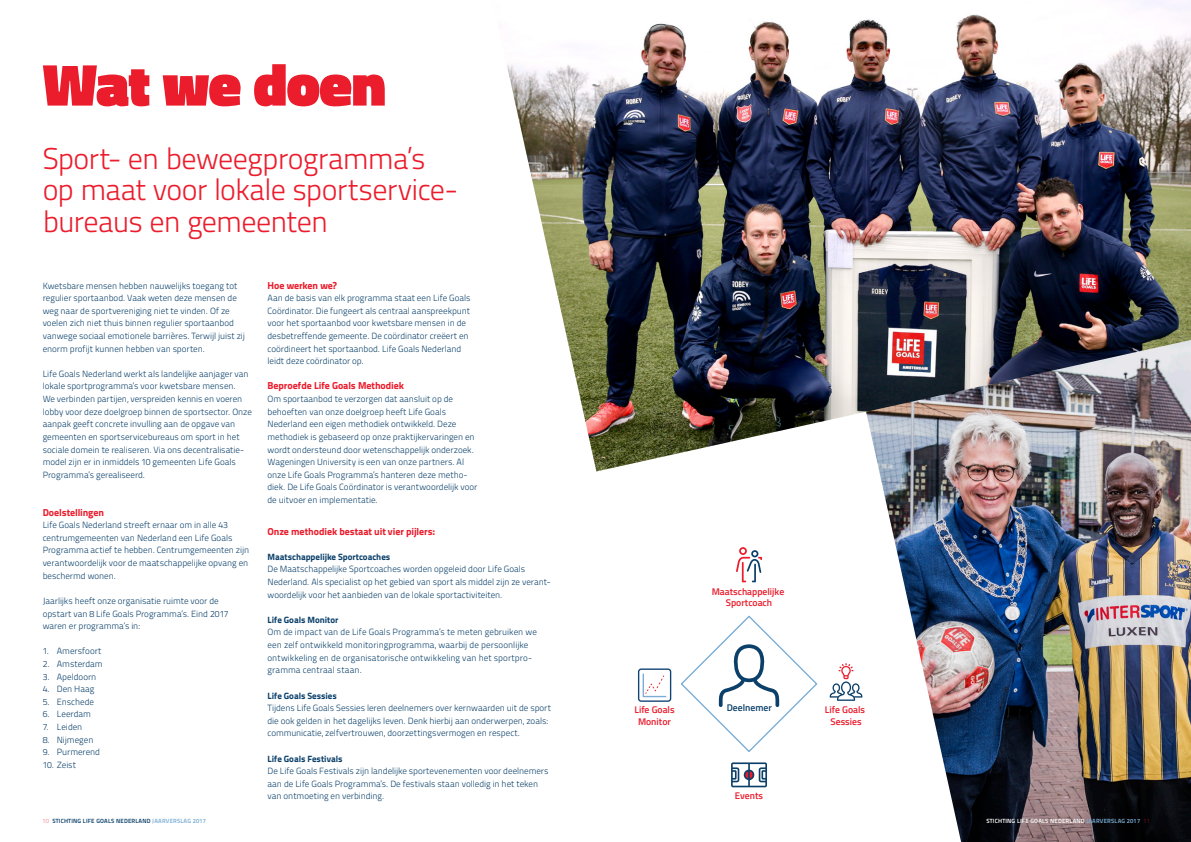
<style>
.page{position:relative;width:1191px;height:842px;background:#fff}
.page>*{position:absolute;margin:0;border:0;box-sizing:border-box;transform-origin:0 0}
.kop{font:900 60px "Titillium Web";letter-spacing:-.02em;color:#eb1c2c}
.kop-2{font:300 30px "Titillium Text 22 L";letter-spacing:-.025em;color:#eb1c2c}
.tussenkop{font:800 10px "Titillium Text 22 L";letter-spacing:-.005em;color:#eb1c2c}
.broodtekst{font:800 10px "Titillium Text 22 L";letter-spacing:-.005em;color:#eb1c2c}
.t1{font:600 9.7px/11.6px "Titillium Web";color:#eb1c2c;text-align:center}
.t2{font:600 9.7px "Titillium Web";color:#0b406a}
.broodtekst-2{font:300 9px/12.6px "Titillium Text 22 L";letter-spacing:-.005em;color:#0b406a}
.tussenkop-2{font:800 9px "Titillium Text 22 L";letter-spacing:-.005em;color:#0b406a}
.t3{font:700 6px "Titillium Text 22 L";letter-spacing:.03em;color:#0b406a}
.t4{font:700 6px "Titillium Text 22 L";letter-spacing:.03em;color:#fff}
.s1{font-weight:100;color:#eb1c2c}
.s2{color:#7baed5}
</style>
<div class="page">
<img style="left:862px;top:471px;width:329px;height:371px">
<img style="left:507px;top:0;width:684px;height:471px">
<svg style="left:736px;top:547px;width:26px;height:35px"></svg>
<svg style="left:829px;top:663px;width:33px;height:38px"></svg>
<div style="left:638px;top:668px;width:33px;height:34px;border:1px solid #124473;border-radius:3px"></div>
<svg style="left:642px;top:673px;width:25px;height:25px"></svg>
<svg style="left:731px;top:762px;width:36px;height:25px"></svg>
<svg style="left:681px;top:615px;width:137px;height:137px"></svg>
<p class="kop" style="left:43px;top:41px;width:345px">Wat we doen</p>
<p class="kop-2" style="left:43px;top:136px;width:384px">Sport- en beweegprogramma’s</p>
<p class="kop-2" style="left:43px;top:168px;width:417px">op maat voor lokale sportservice-</p>
<p class="kop-2" style="left:43px;top:199px;width:287px">bureaus en gemeenten</p>
<p class="broodtekst-2" style="left:43px;top:279px;width:204px">Kwetsbare mensen hebben nauwelijks toegang tot regulier sportaanbod. Vaak weten deze mensen de weg naar de sportvereniging niet te vinden. Of ze voelen zich niet thuis binnen regulier sportaanbod vanwege sociaal emotionele barrières. Terwijl juist zij enorm profijt kunnen hebben van sporten.</p>
<p class="broodtekst-2" style="left:43px;top:367px;width:211px">Life Goals Nederland werkt als landelijke aanjager van lokale sportprogramma’s voor kwetsbare mensen.<br>We verbinden partijen, verspreiden kennis en voeren lobby voor deze doelgroep binnen de sportsector. Onze aanpak geeft concrete invulling aan de opgave van gemeenten en sportservicebureaus om sport in het sociale domein te realiseren. Via ons decentralisatie&shy;model zijn er in inmiddels 10 gemeenten Life Goals Programma’s gerealiseerd.</p>
<p class="tussenkop" style="left:43px;top:504px;width:63px">Doelstellingen</p>
<p class="broodtekst-2" style="left:43px;top:518px;width:208px">Life Goals Nederland streeft ernaar om in alle 43 centrumgemeenten van Nederland een Life Goals Programma actief te hebben. Centrumgemeenten zijn verantwoordelijk voor de maatschappelijke opvang en beschermd wonen.</p>
<p class="broodtekst-2" style="left:43px;top:594px;width:187px">Jaarlijks heeft onze organisatie ruimte voor de opstart van 8 Life Goals Programma’s. Eind 2017 waren er programma’s in:</p>
<p class="broodtekst-2" style="left:43px;top:644px;width:60px">1. Amersfoort</p>
<p class="broodtekst-2" style="left:43px;top:657px;width:61px">2. Amsterdam</p>
<p class="broodtekst-2" style="left:43px;top:670px;width:55px">3. Apeldoorn</p>
<p class="broodtekst-2" style="left:43px;top:682px;width:53px">4. Den Haag</p>
<p class="broodtekst-2" style="left:43px;top:695px;width:53px">5. Enschede</p>
<p class="broodtekst-2" style="left:43px;top:707px;width:50px">6. Leerdam</p>
<p class="broodtekst-2" style="left:43px;top:720px;width:41px">7. Leiden</p>
<p class="broodtekst-2" style="left:43px;top:733px;width:52px">8. Nijmegen</p>
<p class="broodtekst-2" style="left:43px;top:745px;width:59px">9. Purmerend</p>
<p class="broodtekst-2" style="left:43px;top:758px;width:35px">10. Zeist</p>
<p class="broodtekst" style="left:267px;top:277px;width:71px">Hoe werken we?</p>
<p class="broodtekst-2" style="left:267px;top:291px;width:204px">Aan de basis van elk programma staat een Life Goals Coördinator. Die fungeert als centraal aanspreekpunt voor het sportaanbod voor kwetsbare mensen in de desbetreffende gemeente. De coördinator creëert en coördineert het sportaanbod. Life Goals Nederland leidt deze coördinator op.</p>
<p class="tussenkop" style="left:267px;top:378px;width:138px">Beproefde Life Goals Methodiek</p>
<p class="broodtekst-2" style="left:267px;top:392px;width:211px">Om sportaanbod te verzorgen dat aansluit op de behoeften van onze doelgroep heeft Life Goals Nederland een eigen methodiek ontwikkeld. Deze methodiek is gebaseerd op onze praktijkervaringen en wordt ondersteund door wetenschappelijk onderzoek.<br>Wageningen University is een van onze partners. Al onze Life Goals Programma’s hanteren deze metho&shy;diek. De Life Goals Coördinator is verantwoordelijk voor de uitvoer en implementatie.</p>
<p class="tussenkop" style="left:267px;top:523px;width:169px">Onze methodiek bestaat uit vier pijlers:</p>
<p class="tussenkop-2" style="left:267px;top:549px;width:124px">Maatschappelijke Sportcoaches</p>
<p class="broodtekst-2" style="left:267px;top:562px;width:285px">De Maatschappelijke Sportcoaches worden opgeleid door Life Goals<br>Nederland. Als specialist op het gebied van sport als middel zijn ze verant&shy;woordelijk voor het aanbieden van de lokale sportactiviteiten.</p>
<p class="tussenkop-2" style="left:267px;top:613px;width:72px">Life Goals Monitor</p>
<p class="broodtekst-2" style="left:267px;top:625px;width:271px">Om de impact van de Life Goals Programma’s te meten gebruiken we een zelf ontwikkeld monitoringprogramma, waarbij de persoonlijke ontwikkeling en de organisatorische ontwikkeling van het sportpro&shy;gramma centraal staan.</p>
<p class="tussenkop-2" style="left:267px;top:688px;width:71px">Life Goals Sessies</p>
<p class="broodtekst-2" style="left:267px;top:701px;width:285px">Tijdens Life Goals Sessies leren deelnemers over kernwaarden uit de sport die ook gelden in het dagelijks leven. Denk hierbij aan onderwerpen, zoals: communicatie, zelfvertrouwen, doorzettingsvermogen en respect.</p>
<p class="tussenkop-2" style="left:267px;top:751px;width:76px">Life Goals Festivals</p>
<p class="broodtekst-2" style="left:267px;top:764px;width:282px">De Life Goals Festivals zijn landelijke sportevenementen voor deelnemers aan de Life Goals Programma’s. De festivals staan volledig in het teken van ontmoeting en verbinding.</p>
<p class="t1" style="left:711px;top:585px;width:74px">Maatschappelijke<br>Sportcoach</p>
<p class="t1" style="left:634px;top:703px;width:42px">Life Goals<br>Monitor</p>
<p class="t2" style="left:727px;top:700px;width:47px">Deelnemer</p>
<p class="t1" style="left:735px;top:789px;width:30px">Events</p>
<p class="t1" style="left:825px;top:703px;width:42px">Life Goals<br>Sessies</p>
<p class="t3" style="left:43px;top:816px;width:165px"><span class="s1">10</span> STICHTING LIFE GOALS NEDERLAND <span class="s2">JAARVERSLAG 2017</span></p>
<p class="t4" style="left:986px;top:816px;width:165px">STICHTING LIFE GOALS NEDERLAND <span class="s2">JAARVERSLAG 2017</span> <span class="s1">11</span></p>
</div>
